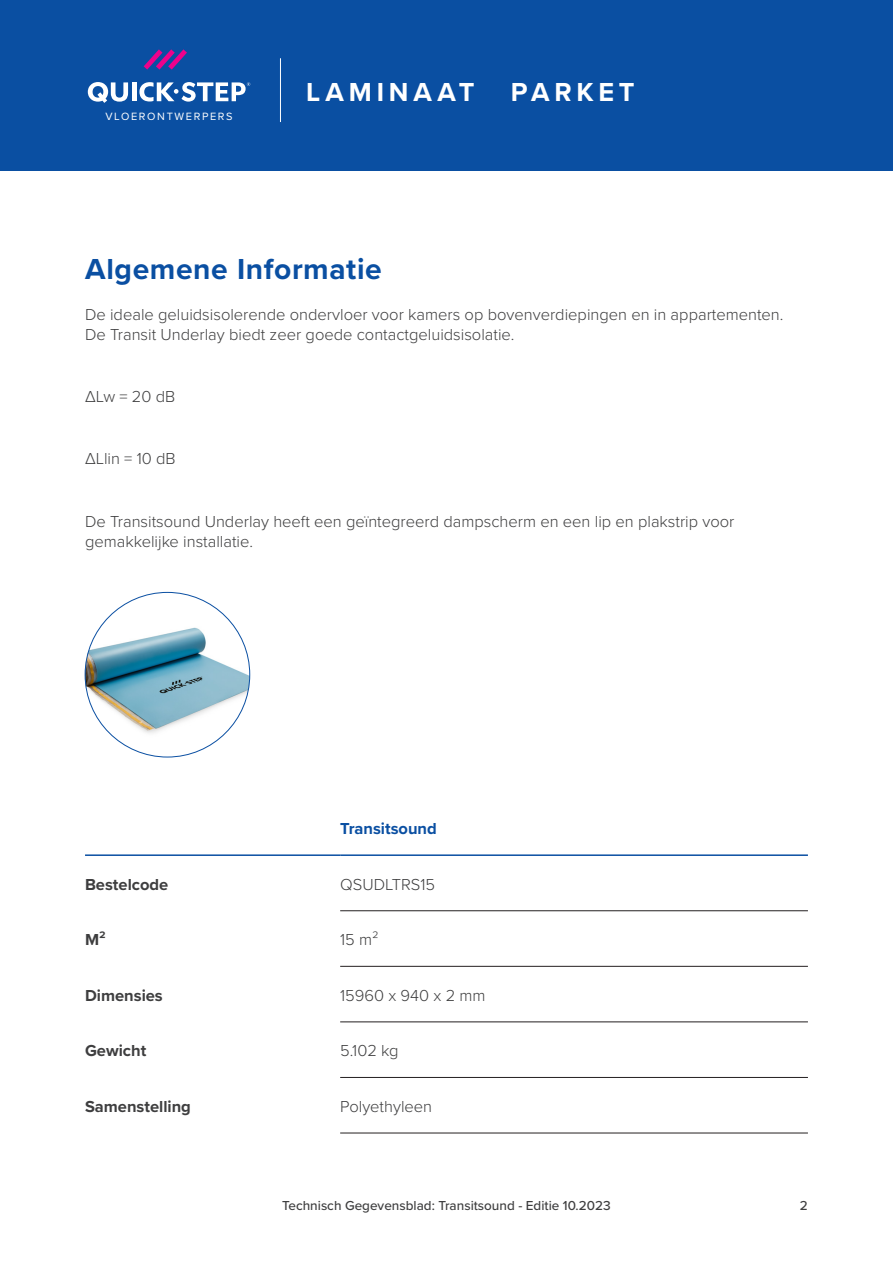
<style>
.page{position:relative;width:893px;height:1263px;background:#fff}
.page>*{position:absolute;margin:0;border:0;box-sizing:border-box;transform-origin:0 0}
.t1{font:700 30px "Proxima Nova";letter-spacing:.02em;color:#0a4fa2}
.Range{font:700 27px "Proxima Nova";letter-spacing:.175em;color:#fff}
.BodyText{font:300 16.5px/19.8px "Proxima Nova";color:#3e3e3f}
.Column-First{font:700 16.5px "Proxima Nova";color:#3e3e3f}
.Row-Header{font:700 16.5px "Proxima Nova";color:#0a4fa2}
.t2{font:500 13.5px "Proxima Nova";color:#3e3e3f}
.FloorDesigners{font:10.95px "Proxima Nova";letter-spacing:.15em;color:#fff}
</style>
<div class="page">
<div style="left:0;top:0;width:893px;height:170px;background:#0a4fa2"></div>
<hr style="left:280px;top:58px;width:1px;height:64px;background:#fff">
<svg style="left:144px;top:49px;width:43px;height:21px"></svg>
<svg style="left:88px;top:82px;width:40px;height:21px"></svg>
<hr style="left:132px;top:82px;width:4px;height:19px;background:#fff">
<svg style="left:139px;top:82px;width:111px;height:20px"></svg>
<img style="left:85px;top:592px;width:165px;height:165px;border-radius:82px">
<hr style="left:340px;top:910px;width:468px;height:1px;background:#231f20">
<hr style="left:340px;top:966px;width:468px;height:1px;background:#231f20">
<hr style="left:340px;top:1022px;width:468px;height:1px;background:#231f20">
<hr style="left:340px;top:1077px;width:468px;height:1px;background:#231f20">
<hr style="left:340px;top:1133px;width:468px;height:1px;background:#231f20">
<hr style="left:340px;top:854px;width:468px;height:2px;background:#0a4fa2">
<hr style="left:85px;top:854px;width:255px;height:2px;background:#0a4fa2">
<p class="FloorDesigners" style="left:105px;top:108px;width:129px">VLOERONTWERPERS</p>
<p class="Range" style="left:306px;top:72px;width:170px">LAMINAAT</p>
<p class="Range" style="left:511px;top:72px;width:125px">PARKET</p>
<p class="t1" style="left:85px;top:246px;width:298px">Algemene Informatie</p>
<p class="BodyText" style="left:85px;top:304px;width:700px">De ideale geluidsisolerende ondervloer voor kamers op bovenverdiepingen en in appartementen.<br>De Transit Underlay biedt zeer goede contactgeluidsisolatie.</p>
<p class="BodyText" style="left:85px;top:386px;width:92px">ΔLw = 20 dB</p>
<p class="BodyText" style="left:85px;top:448px;width:92px">ΔLlin = 10 dB</p>
<p class="BodyText" style="left:85px;top:510px;width:651px">De Transitsound Underlay heeft een geïntegreerd dampscherm en een lip en plakstrip voor gemakkelijke installatie.</p>
<p class="Row-Header" style="left:340px;top:816px;width:98px">Transitsound</p>
<p class="Column-First" style="left:85px;top:872px;width:85px">Bestelcode</p>
<p class="BodyText" style="left:340px;top:873px;width:96px">QSUDLTRS15</p>
<p class="Column-First" style="left:85px;top:927px;width:22px">M²</p>
<p class="BodyText" style="left:340px;top:929px;width:40px">15 m²</p>
<p class="Column-First" style="left:85px;top:983px;width:79px">Dimensies</p>
<p class="BodyText" style="left:340px;top:984px;width:147px">15960 x 940 x 2 mm</p>
<p class="Column-First" style="left:85px;top:1038px;width:63px">Gewicht</p>
<p class="BodyText" style="left:340px;top:1040px;width:60px">5.102 kg</p>
<p class="Column-First" style="left:85px;top:1094px;width:107px">Samenstelling</p>
<p class="BodyText" style="left:340px;top:1095px;width:94px">Polyethyleen</p>
<p class="t2" style="left:282px;top:1195px;width:330px">Technisch Gegevensblad: Transitsound - Editie 10.2023</p>
<p class="t2" style="left:800px;top:1195px;width:9px">2</p>
</div>
